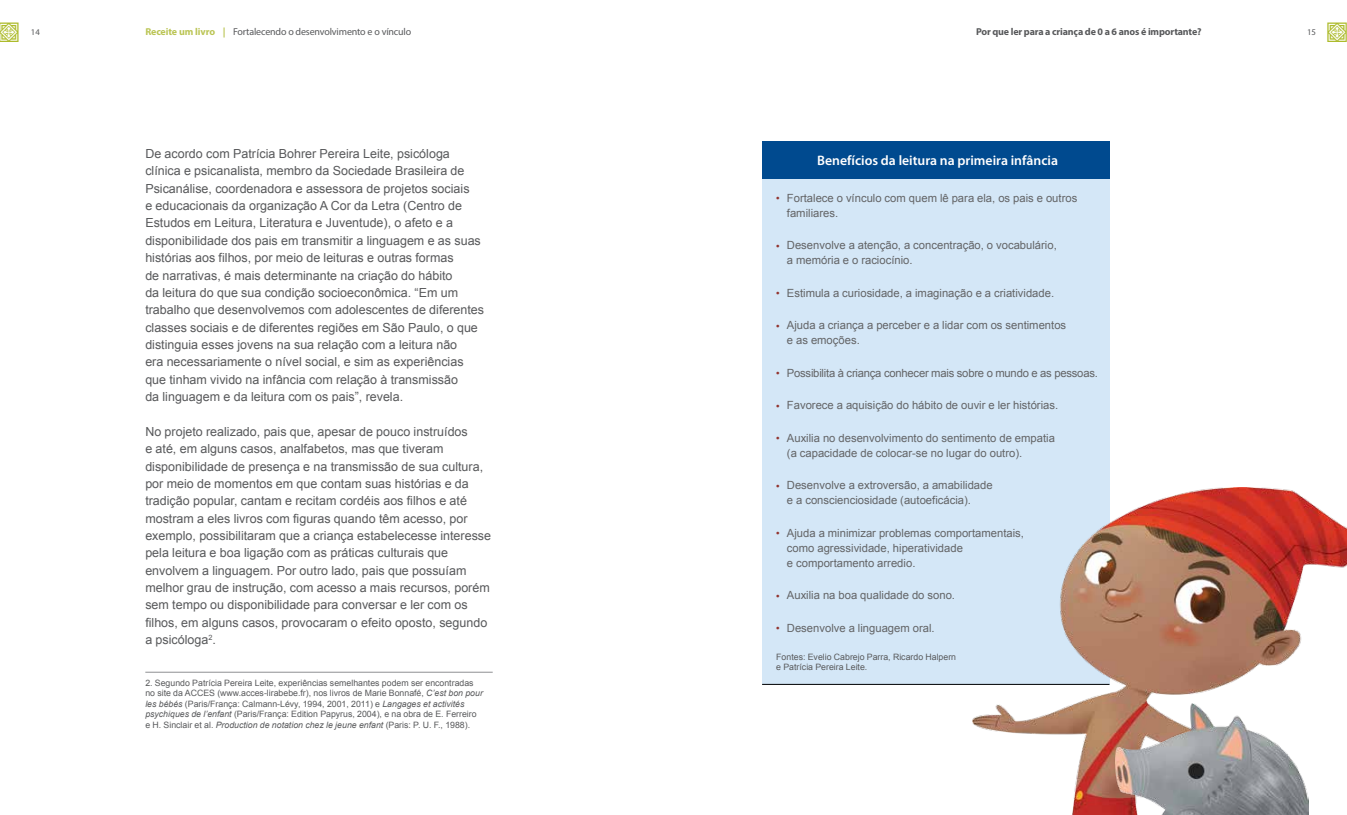
<style>
.page{position:relative;width:1347px;height:815px;background:#fff}
.page>*{position:absolute;margin:0;border:0;box-sizing:border-box;transform-origin:0 0}
.t1{font:600 13.75px "Myriad Pro";color:#fff}
.t2{font:12.5px/17.4px "Arial";color:#58595b}
.t3{font:11.25px/15px "Arial";color:#636466}
.t4{font:11.25px "Arial";letter-spacing:-.02em;color:#636466}
.t5{font:10px "Myriad Pro";letter-spacing:-.015em;color:#58595b}
.t6{font:700 10px "Myriad Pro";letter-spacing:-.015em;color:#58595b}
.t7{font:8.75px/10.5px "Arial";color:#58595b}
.t8{font:8.75px "Myriad Pro";color:#58595b}
.s1{font-weight:700;color:#bbc555}
.s2{font-style:italic}
.s3{font-family:"Myriad Pro";font-weight:600;color:#92342f}
</style>
<div class="page">
<hr style="left:145px;top:672px;width:348px;height:1px;background:#8e9092">
<div style="left:762px;top:141px;width:347px;height:38px;background:#004a8f"></div>
<div style="left:762px;top:179px;width:347px;height:505px;background:#d4e7f7"></div>
<hr style="left:762px;top:684px;width:347px;height:1px;background:#000">
<img style="left:972px;top:488px;width:374px;height:327px">
<img style="left:1115px;top:703px;width:193px;height:112px">
<p class="t8" style="left:31px;top:27px;width:10px">14</p>
<p class="t5" style="left:145px;top:26px;width:267px"><span class="s1">Receite um livro |</span> Fortalecendo o desenvolvimento e o vínculo</p>
<p class="t6" style="left:976px;top:26px;width:227px">Por que ler para a criança de 0 a 6 anos é importante?</p>
<p class="t8" style="left:1307px;top:27px;width:10px">15</p>
<p class="t2" style="left:145px;top:145px;width:340px">De acordo com Patrícia Bohrer Pereira Leite, psicóloga clínica e psicanalista, membro da Sociedade Brasileira de Psicanálise, coordenadora e assessora de projetos sociais<br>e educacionais da organização A Cor da Letra (Centro de Estudos em Leitura, Literatura e Juventude), o afeto e a disponibilidade dos pais em transmitir a linguagem e as suas histórias aos filhos, por meio de leituras e outras formas<br>de narrativas, é mais determinante na criação do hábito<br>da leitura do que sua condição socioeconômica. “Em um trabalho que desenvolvemos com adolescentes de diferentes classes sociais e de diferentes regiões em São Paulo, o que distinguia esses jovens na sua relação com a leitura não<br>era necessariamente o nível social, e sim as experiências que tinham vivido na infância com relação à transmissão<br>da linguagem e da leitura com os pais”, revela.</p>
<p class="t2" style="left:145px;top:423px;width:347px">No projeto realizado, pais que, apesar de pouco instruídos<br>e até, em alguns casos, analfabetos, mas que tiveram disponibilidade de presença e na transmissão de sua cultura, por meio de momentos em que contam suas histórias e da tradição popular, cantam e recitam cordéis aos filhos e até mostram a eles livros com figuras quando têm acesso, por exemplo, possibilitaram que a criança estabelecesse interesse pela leitura e boa ligação com as práticas culturais que envolvem a linguagem. Por outro lado, pais que possuíam melhor grau de instrução, com acesso a mais recursos, porém sem tempo ou disponibilidade para conversar e ler com os filhos, em alguns casos, provocaram o efeito oposto, segundo a psicóloga<sup>2</sup>.</p>
<p class="t7" style="left:145px;top:678px;width:339px">2. Segundo Patrícia Pereira Leite, experiências semelhantes podem ser encontradas no site da ACCES (www.acces-lirabebe.fr), nos livros de Marie Bonnafé, <span class="s2">C’est bon pour les bébés</span> (Paris/França: Calmann-Lévy, 1994, 2001, 2011) e <span class="s2">Langages et activités psychiques de l’enfant</span> (Paris/França: Edition Papyrus, 2004), e na obra de E. Ferreiro e H. Sinclair et al. <span class="s2">Production de notation chez le jeune enfant</span> (Paris: P. U. F., 1988).</p>
<p class="t1" style="left:817px;top:152px;width:242px">Benefícios da leitura na primeira infância</p>
<p class="t3" style="left:787px;top:190px;width:292px;text-indent:-11px"><span class="s3">•</span> Fortalece o vínculo com quem lê para ela, os pais e outros familiares.</p>
<p class="t3" style="left:787px;top:238px;width:271px;text-indent:-11px"><span class="s3">•</span> Desenvolve a atenção, a concentração, o vocabulário, a memória e o raciocínio.</p>
<p class="t3" style="left:776px;top:285px;width:279px"><span class="s3">•</span> Estimula a curiosidade, a imaginação e a criatividade.</p>
<p class="t3" style="left:787px;top:318px;width:281px;text-indent:-11px"><span class="s3">•</span> Ajuda a criança a perceber e a lidar com os sentimentos e as emoções.</p>
<p class="t4" style="left:776px;top:365px;width:323px"><span class="s3">•</span> Possibilita à criança conhecer mais sobre o mundo e as pessoas.</p>
<p class="t3" style="left:776px;top:398px;width:283px"><span class="s3">•</span> Favorece a aquisição do hábito de ouvir e ler histórias.</p>
<p class="t3" style="left:787px;top:430px;width:269px;text-indent:-11px"><span class="s3">•</span> Auxilia no desenvolvimento do sentimento de empatia (a capacidade de colocar-se no lugar do outro).</p>
<p class="t3" style="left:787px;top:478px;width:207px;text-indent:-11px"><span class="s3">•</span> Desenvolve a extroversão, a amabilidade e a conscienciosidade (autoeficácia).</p>
<p class="t3" style="left:787px;top:525px;width:238px;text-indent:-11px"><span class="s3">•</span> Ajuda a minimizar problemas comportamentais, como agressividade, hiperatividade<br>e comportamento arredio.</p>
<p class="t3" style="left:776px;top:588px;width:180px"><span class="s3">•</span> Auxilia na boa qualidade do sono.</p>
<p class="t3" style="left:776px;top:620px;width:160px"><span class="s3">•</span> Desenvolve a linguagem oral.</p>
<p class="t7" style="left:776px;top:651px;width:181px">Fontes: Evelio Cabrejo Parra, Ricardo Halpern e Patrícia Pereira Leite.</p>
</div>
